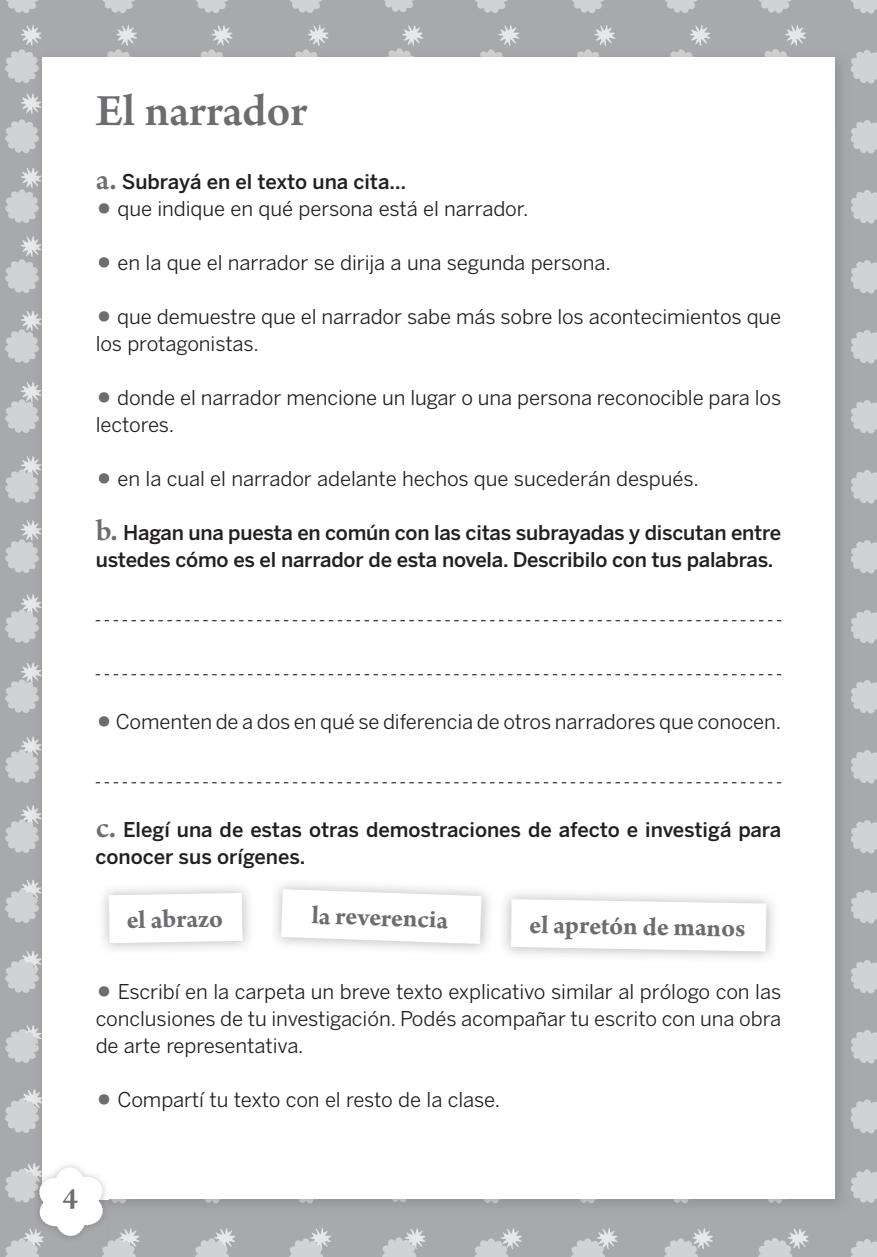
<style>
.page{position:relative;width:877px;height:1257px;background:#fff}
.page>*{position:absolute;margin:0;border:0;box-sizing:border-box;transform-origin:0 0}
.t1{font:600 47.25px "Arno Pro";letter-spacing:-.005em;color:#6c6d70}
.t2{font:600 31.5px "Arno Pro";color:#6c6d70}
.t3{font:700 27px "Arno Pro";color:#6c6d70}
.t4{font:20.25px/27px "Benton Sans";letter-spacing:-.005em;color:#231f20}
.t5{font:500 20.25px/27px "Benton Sans";letter-spacing:-.01em;color:#231f20}
.s1{font-family:"Arno Pro";font-weight:600;font-size:31.5px;color:#6c6d70}
.s2{font-weight:900;font-size:36px;color:#6c6d70}
</style>
<div class="page">
<img style="left:0;top:0;width:877px;height:1256px">
<img style="left:33px;top:49px;width:818px;height:77px">
<img style="left:33px;top:126px;width:9px;height:1035px">
<img style="left:835px;top:126px;width:16px;height:932px">
<img style="left:777px;top:1058px;width:74px;height:155px">
<img style="left:109px;top:1198px;width:668px;height:15px">
<div style="left:42px;top:58px;width:793px;height:1140px;background:#fff"></div>
<img style="left:33px;top:1213px;width:76px;height:29px">
<img style="left:33px;top:1161px;width:76px;height:52px">
<img style="left:42px;top:1161px;width:67px;height:37px">
<img style="left:39px;top:1167px;width:64px;height:68px">
<svg style="left:96px;top:620px;width:685px;height:1px"></svg>
<svg style="left:96px;top:674px;width:685px;height:1px"></svg>
<svg style="left:96px;top:782px;width:685px;height:1px"></svg>
<svg style="left:108px;top:893px;width:135px;height:50px"></svg>
<svg style="left:510px;top:899px;width:257px;height:52px"></svg>
<svg style="left:281px;top:889px;width:201px;height:55px"></svg>
<h1 class="t1" style="left:96px;top:83px;width:213px">El narrador</h1>
<p class="t5" style="left:96px;top:168px;width:312px"><span class="s1">a.</span> Subrayá en el texto una cita…</p>
<p class="t4" style="left:96px;top:195px;width:434px"><span class="s2">•</span> que indique en qué persona está el narrador.</p>
<p class="t4" style="left:96px;top:249px;width:517px"><span class="s2">•</span> en la que el narrador se dirija a una segunda persona.</p>
<p class="t4" style="left:96px;top:303px;width:687px"><span class="s2">•</span> que demuestre que el narrador sabe más sobre los acontecimientos que los protagonistas.</p>
<p class="t4" style="left:96px;top:384px;width:687px"><span class="s2">•</span> donde el narrador mencione un lugar o una persona reconocible para los lectores.</p>
<p class="t4" style="left:96px;top:465px;width:605px"><span class="s2">•</span> en la cual el narrador adelante hechos que sucederán después.</p>
<p class="t5" style="left:96px;top:519px;width:687px"><span class="s1">b.</span> Hagan una puesta en común con las citas subrayadas y discutan entre ustedes cómo es el narrador de esta novela. Describilo con tus palabras.</p>
<p class="t4" style="left:96px;top:708px;width:687px"><span class="s2">•</span> Comenten de a dos en qué se diferencia de otros narradores que conocen.</p>
<p class="t5" style="left:96px;top:816px;width:687px"><span class="s1">c.</span> Elegí una de estas otras demostraciones de afecto e investigá para conocer sus orígenes.</p>
<h3 class="t3" style="left:312px;top:899px;width:138px;rotate:2deg">la reverencia</h3>
<h3 class="t3" style="left:126px;top:904px;width:98px;rotate:-1deg">el abrazo</h3>
<h3 class="t3" style="left:530px;top:908px;width:218px;rotate:1deg">el apretón de manos</h3>
<p class="t4" style="left:96px;top:978px;width:687px;text-align:justify"><span class="s2">•</span> Escribí en la carpeta un breve texto explicativo similar al prólogo con las conclusiones de tu investigación. Podés acompañar tu escrito con una obra de arte representativa.</p>
<p class="t4" style="left:96px;top:1086px;width:406px"><span class="s2">•</span> Compartí tu texto con el resto de la clase.</p>
<h2 class="t2" style="left:63px;top:1180px;width:17px">4</h2>
</div>
